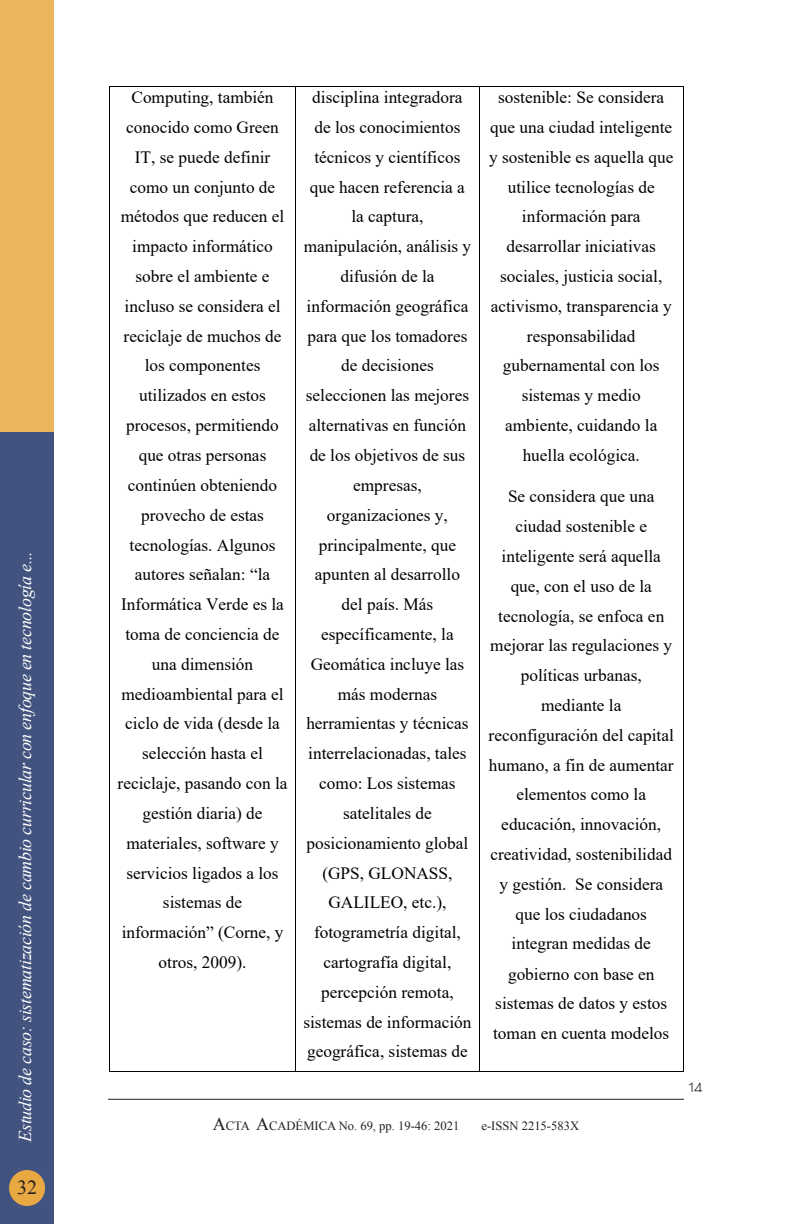
<style>
.page{position:relative;width:792px;height:1224px;background:#fff}
.page>*{position:absolute;margin:0;border:0;box-sizing:border-box;transform-origin:0 0}
.t1{font:20px "Times New Roman";color:#231f20}
.t2{font:italic 18px "Times New Roman";letter-spacing:-.015em;color:#fff}
.t3{font:17.2px/29.8px "Times New Roman";color:#000;text-align:center}
.t4{font:300 16px "Segoe UI";color:#000}
.t5{font:12.6px "Times New Roman";color:#231f20}
.s1{font-size:18px}
</style>
<div class="page">
<hr style="left:108px;top:1099px;width:576px;height:1px;background:#231f20">
<div style="left:0;top:432px;width:54px;height:792px;background:#41537e"></div>
<div style="left:0;top:0;width:54px;height:432px;background:#ebb65e"></div>
<div style="left:9px;top:1170px;width:36px;height:36px;background:#e8a942;border-radius:50%"></div>
<hr style="left:110px;top:86px;width:185px;height:1px;background:#000">
<hr style="left:296px;top:86px;width:183px;height:1px;background:#000">
<hr style="left:480px;top:86px;width:203px;height:1px;background:#000">
<hr style="left:109px;top:87px;width:1px;height:984px;background:#000">
<hr style="left:110px;top:1071px;width:185px;height:1px;background:#000">
<hr style="left:295px;top:87px;width:1px;height:984px;background:#000">
<hr style="left:296px;top:1071px;width:183px;height:1px;background:#000">
<hr style="left:479px;top:87px;width:1px;height:984px;background:#000">
<hr style="left:480px;top:1071px;width:203px;height:1px;background:#000">
<hr style="left:683px;top:87px;width:1px;height:984px;background:#000">
<p class="t2" style="left:13px;top:1142px;width:592px;rotate:-90deg">Estudio de caso: sistematización de cambio curricular con enfoque en tecnología e...</p>
<p class="t1" style="left:17px;top:1174px;width:21px">32</p>
<p class="t3" style="left:118px;top:82px;width:171px">Computing, también conocido como Green<br>IT, se puede definir como un conjunto de métodos que reducen el impacto informático sobre el ambiente e incluso se considera el reciclaje de muchos de los componentes utilizados en estos procesos, permitiendo que otras personas continúen obteniendo provecho de estas tecnologías. Algunos autores señalan: “la<br>Informática Verde es la toma de conciencia de una dimensión medioambiental para el ciclo de vida (desde la selección hasta el reciclaje, pasando con la gestión diaria) de materiales, software y servicios ligados a los sistemas de información” (Corne, y otros, 2009).</p>
<p class="t3" style="left:303px;top:82px;width:170px">disciplina integradora de los conocimientos técnicos y científicos que hacen referencia a la captura, manipulación, análisis y difusión de la información geográfica para que los tomadores de decisiones seleccionen las mejores alternativas en función de los objetivos de sus empresas, organizaciones y, principalmente, que apunten al desarrollo del país. Más específicamente, la<br>Geomática incluye las más modernas herramientas y técnicas interrelacionadas, tales como: Los sistemas satelitales de posicionamiento global (GPS, GLONASS,<br>GALILEO, etc.), fotogrametría digital, cartografía digital, percepción remota, sistemas de información geográfica, sistemas de</p>
<p class="t3" style="left:489px;top:82px;width:186px">sostenible: Se considera que una ciudad inteligente y sostenible es aquella que utilice tecnologías de información para desarrollar iniciativas sociales, justicia social, activismo, transparencia y responsabilidad gubernamental con los sistemas y medio ambiente, cuidando la huella ecológica.</p>
<p class="t3" style="left:489px;top:481px;width:187px">Se considera que una ciudad sostenible e inteligente será aquella que, con el uso de la tecnología, se enfoca en mejorar las regulaciones y políticas urbanas, mediante la reconfiguración del capital humano, a fin de aumentar elementos como la educación, innovación, creatividad, sostenibilidad y gestión. Se considera que los ciudadanos integran medidas de gobierno con base en sistemas de datos y estos toman en cuenta modelos</p>
<p class="t5" style="left:213px;top:1118px;width:248px"><span class="s1">A</span>CTA <span class="s1">A</span>CADÉMICA No. 69, pp. 19-46: 2021</p>
<p class="t5" style="left:481px;top:1118px;width:99px">e-ISSN 2215-583X</p>
<p class="t4" style="left:689px;top:1073px;width:16px">14</p>
</div>
